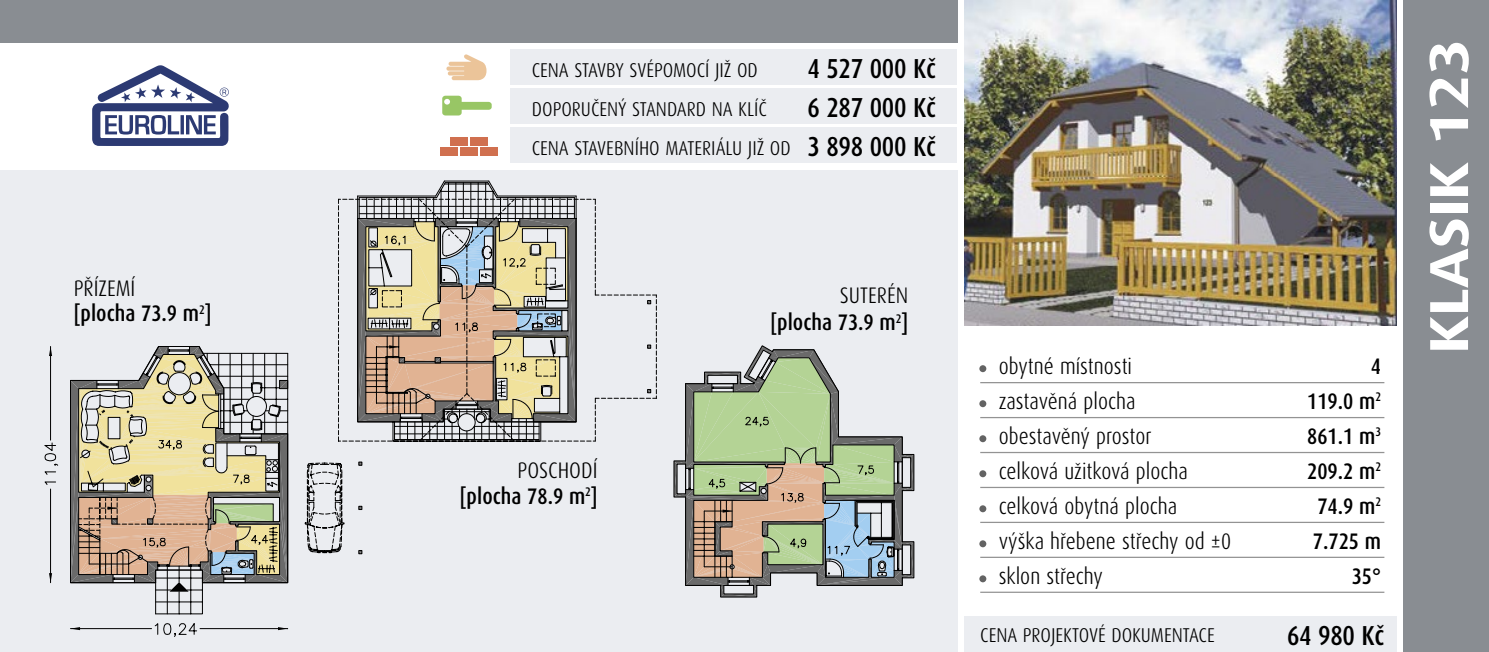
<style>
.page{position:relative;width:1489px;height:652px;background:#fff}
.page>*{position:absolute;margin:0;border:0;box-sizing:border-box;transform-origin:0 0}
.t1{font:300 75px "Dax Condensed";color:#636363}
.t2{font:700 55px "Dax Wide";color:#fff}
.t3{font:500 27.5px/39px "Dax Condensed";letter-spacing:-.01em;color:#000;text-align:justify}
.t4{font:300 22.5px/35px "Dax Condensed";color:#000}
.t5{font:500 22.5px/35px "Dax Condensed";color:#000;text-align:right}
.t6{font:300 20px/39px "Dax Condensed";color:#000}
</style>
<div class="page">
<div style="left:964px;top:616px;width:432px;height:36px;background:#ebedf1"></div>
<svg style="left:442px;top:96px;width:49px;height:20px"></svg>
<div style="left:450px;top:137px;width:18px;height:9px;background:#d0704f"></div>
<div style="left:470px;top:137px;width:18px;height:9px;background:#d0704f"></div>
<div style="left:440px;top:147px;width:18px;height:9px;background:#d0704f"></div>
<div style="left:460px;top:147px;width:18px;height:9px;background:#d0704f"></div>
<div style="left:480px;top:147px;width:17px;height:9px;background:#d0704f"></div>
<svg style="left:446px;top:54px;width:40px;height:26px"></svg>
<div style="left:0;top:0;width:957px;height:43px;background:#898d92"></div>
<div style="left:0;top:170px;width:957px;height:482px;background:#ebedf1"></div>
<svg style="left:92px;top:65px;width:137px;height:81px"></svg>
<img style="left:964px;top:0;width:432px;height:326px">
<div style="left:1403px;top:0;width:85px;height:652px;background:#898d92"></div>
<div style="left:510px;top:50px;width:447px;height:35px;background:#ebedf1"></div>
<div style="left:510px;top:89px;width:447px;height:35px;background:#ebedf1"></div>
<div style="left:510px;top:128px;width:447px;height:35px;background:#ebedf1"></div>
<hr style="left:980px;top:382px;width:404px;height:1px;background:#939393">
<hr style="left:980px;top:417px;width:404px;height:1px;background:#939393">
<hr style="left:980px;top:452px;width:404px;height:1px;background:#939393">
<hr style="left:980px;top:487px;width:404px;height:1px;background:#939393">
<hr style="left:980px;top:522px;width:404px;height:1px;background:#939393">
<hr style="left:980px;top:557px;width:404px;height:1px;background:#939393">
<hr style="left:980px;top:592px;width:404px;height:1px;background:#939393">
<svg style="left:45px;top:346px;width:300px;height:291px"></svg>
<svg style="left:673px;top:345px;width:241px;height:252px"></svg>
<svg style="left:338px;top:198px;width:19px;height:243px"></svg>
<svg style="left:357px;top:181px;width:300px;height:260px"></svg>
<p class="t6" style="left:531px;top:51px;width:260px">CENA STAVBY SVÉPOMOCÍ JIŽ OD<br>DOPORUČENÝ STANDARD NA KLÍČ<br>CENA STAVEBNÍHO MATERIÁLU JIŽ OD</p>
<p class="t3" style="left:807px;top:49px;width:130px">4 527 000 Kč 6 287 000 Kč 3 898 000 Kč</p>
<p class="t4" style="left:74px;top:271px;width:63px">PŘÍZEMÍ</p>
<p class="t4" style="left:839px;top:278px;width:70px">SUTERÉN</p>
<p class="t5" style="left:74px;top:296px;width:139px">[plocha 73.9 m<sup>2</sup>]</p>
<p class="t5" style="left:770px;top:305px;width:139px">[plocha 73.9 m<sup>2</sup>]</p>
<p class="t4" style="left:517px;top:453px;width:81px">POSCHODÍ</p>
<p class="t5" style="left:460px;top:479px;width:139px">[plocha 78.9 m<sup>2</sup>]</p>
<h1 class="t1" style="left:974px;top:305px;width:17px">.</h1>
<h1 class="t1" style="left:974px;top:340px;width:17px">.</h1>
<h1 class="t1" style="left:974px;top:375px;width:17px">.</h1>
<h1 class="t1" style="left:974px;top:410px;width:17px">.</h1>
<h1 class="t1" style="left:974px;top:445px;width:17px">.</h1>
<h1 class="t1" style="left:974px;top:480px;width:17px">.</h1>
<h1 class="t1" style="left:974px;top:515px;width:17px">.</h1>
<p class="t4" style="left:998px;top:349px;width:234px">obytné místnosti<br>zastavěná plocha obestavěný prostor<br>celková užitková plocha celková obytná plocha<br>výška hřebene střechy od ±0 sklon střechy</p>
<p class="t5" style="left:1307px;top:349px;width:75px">4<br>119.0 m<sup>2<br></sup>861.1 m<sup>3<br></sup>209.2 m<sup>2<br></sup>74.9 m<sup>2<br></sup>7.725 m<br>35°</p>
<p class="t6" style="left:980px;top:616px;width:236px">CENA PROJEKTOVÉ DOKUMENTACE</p>
<p class="t3" style="left:1286px;top:616px;width:99px">64 980 Kč</p>
<h2 class="t2" style="left:1417px;top:353px;width:316px;rotate:-90deg">KLASIK 123</h2>
</div>
